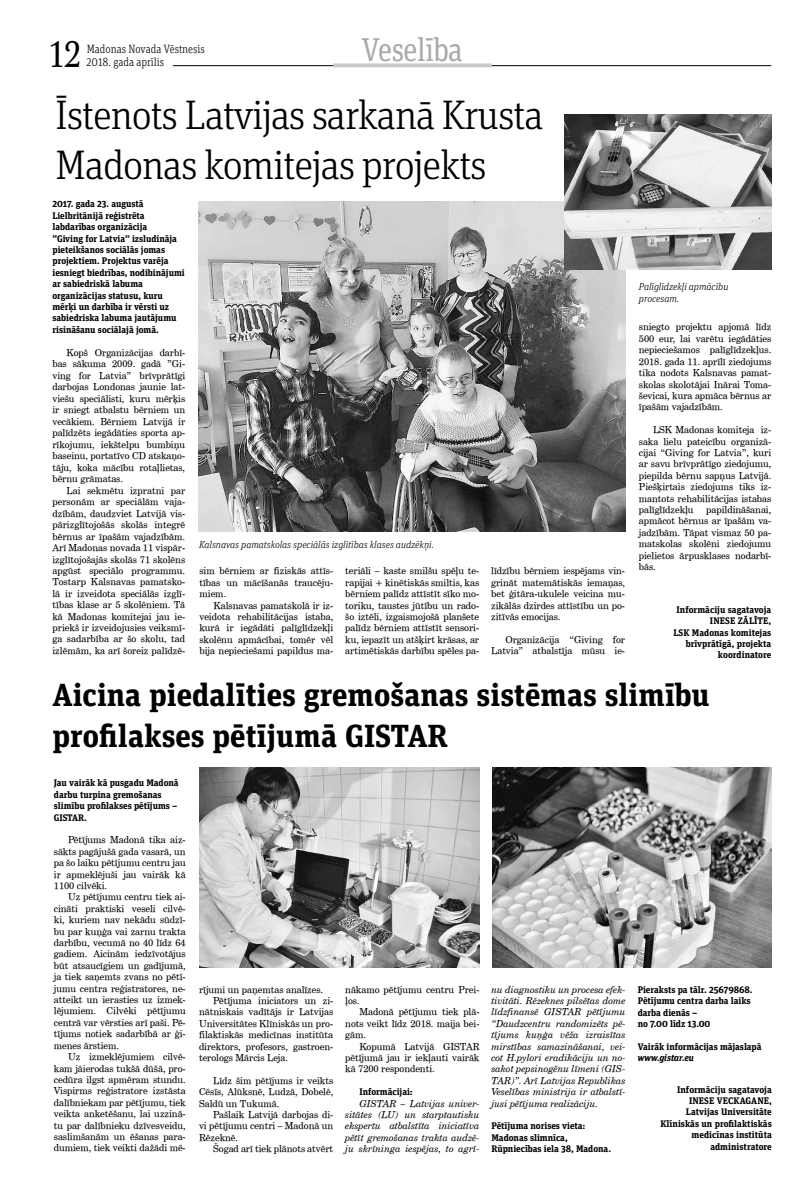
<style>
.page{position:relative;width:794px;height:1191px;background:#fff}
.page>*{position:absolute;margin:0;border:0;box-sizing:border-box;transform-origin:0 0}
.t1{font:300 41.2px/49.5px "Unit Slab Pro";letter-spacing:-.03em;color:#000}
.t2{font:36px "Baskerville 10 Pro";color:#000;scale:.9 1}
.t3{font:33px "Unit Slab Pro";letter-spacing:-.025em;color:#aaa;scale:.9 1}
.t4{font:700 31.9px/40.8px "Unit Slab Pro";color:#000}
.t5{font:300 12px/12.4px "Unit Slab Pro";color:#000;scale:.9 1}
.t6{font:italic 300 10px/12px "Unit Slab Pro";color:#000}
.t7{font:9.5px/11.4px "Century Schoolbook TL";letter-spacing:-.005em;color:#000;text-align:justify}
.t8{font:700 9.5px/11.4px "Unit Slab Pro";letter-spacing:-.005em;color:#000}
.t9{font:italic 9.5px/11.4px "Century Schoolbook TL";letter-spacing:-.005em;color:#000;text-align:justify}
.t10{font:italic 700 9.5px "Unit Slab Pro";letter-spacing:-.005em;color:#000}
</style>
<div class="page">
<hr style="left:173px;top:65px;width:598px;height:1px;background:#000">
<svg style="left:333px;top:63px;width:159px;height:4px"></svg>
<img style="left:199px;top:767px;width:281px;height:201px">
<img style="left:492px;top:767px;width:279px;height:201px">
<img style="left:199px;top:201px;width:426px;height:330px">
<img style="left:564px;top:115px;width:207px;height:154px">
<h2 class="t2" style="left:49px;top:32px;width:37px">12</h2>
<p class="t5" style="left:86px;top:43px;width:133px">Madonas Novada Vēstnesis<br>2018. gada aprīlis</p>
<h3 class="t3" style="left:362px;top:27px;width:114px">Veselība</h3>
<h1 class="t1" style="left:55px;top:89px;width:490px">Īstenots Latvijas sarkanā Krusta<br>Madonas komitejas projekts</h1>
<p class="t8" style="left:52px;top:198px;width:134px">2017. gada 23. augustā<br>Lielbritānijā reģistrēta labdarības organizācija<br>”Giving for Latvia” izsludināja pieteikšanos sociālās jomas projektiem. Projektus varēja iesniegt biedrības, nodibinājumi ar sabiedriskā labuma organizācijas statusu, kuru mērķi un darbība ir vērsti uz sabiedriska labuma jautājumu risināšanu sociālajā jomā.</p>
<p class="t7" style="left:52px;top:346px;width:134px;text-indent:14px">Kopš Organizācijas darbī&shy;bas sākuma 2009. gadā ”Gi&shy;ving for Latvia” brīvprātīgi darbojas Londonas jaunie lat&shy;viešu speciālisti, kuru mērķis ir sniegt atbalstu bērniem un vecākiem. Bērniem Latvijā ir palīdzēts iegādāties sporta ap&shy;rīkojumu, iekštelpu bumbiņu baseinu, portatīvo CD atskaņo&shy;tāju, koka mācību rotaļlietas, bērnu grāmatas.</p>
<p class="t7" style="left:52px;top:484px;width:134px;text-indent:14px">Lai sekmētu izpratni par personām ar speciālām vaja&shy;dzībām, daudzviet Latvijā vis&shy;pārizglītojošās skolās integrē bērnus ar īpašām vajadzībām.<br>Arī Madonas novada 11 vispār&shy;izglītojošajās skolās 71 skolēns apgūst speciālo programmu.<br>Tostarp Kalsnavas pamatsko&shy;lā ir izveidota speciālās izglī&shy;tības klase ar 5 skolēniem. Tā kā Madonas komitejai jau ie&shy;priekš ir izveidojusies veiksmī&shy;ga sadarbība ar šo skolu, tad izlēmām, ka arī šoreiz palīdzē-</p>
<p class="t6" style="left:639px;top:280px;width:91px">Palīglīdzekļi apmācību procesam.</p>
<p class="t7" style="left:639px;top:321px;width:134px">sniegto projektu apjomā līdz 500 eur, lai varētu iegādāties nepieciešamos palīglīdzekļus.<br>2018. gada 11. aprīlī ziedojums tika nodots Kalsnavas pamat&shy;skolas skolotājai Inārai Toma&shy;ševicai, kura apmāca bērnus ar īpašām vajadzībām.</p>
<p class="t7" style="left:639px;top:424px;width:134px;text-indent:14px">LSK Madonas komiteja iz&shy;saka lielu pateicību organizā&shy;cijai “Giving for Latvia”, kuri ar savu brīvprātīgo ziedojumu, piepilda bērnu sapņus Latvijā.<br>Piešķirtais ziedojums tiks iz&shy;mantots rehabilitācijas istabas palīglīdzekļu</p>
<p class="t7" style="left:639px;top:504px;width:134px;text-indent:67px">papildināšanai, apmācot bērnus ar īpašām va&shy;jadzībām. Tāpat vismaz 50 pa&shy;matskolas skolēni ziedojumu pielietos ārpusklases nodarbī&shy;bās.</p>
<p class="t8" style="left:710px;top:603px;width:63px;text-indent:-33px">Informāciju sagatavoja<br>Inese</p>
<p class="t6" style="left:199px;top:538px;width:236px">Kalsnavas pamatskolas speciālās izglītības klases audzēkņi.</p>
<p class="t7" style="left:199px;top:565px;width:135px">sim bērniem ar fiziskās attīs&shy;tības un mācīšanās traucēju&shy;miem.</p>
<p class="t7" style="left:199px;top:599px;width:135px;text-indent:14px">Kalsnavas pamatskolā ir iz&shy;veidota rehabilitācijas istaba, kurā ir iegādāti palīglīdzekļi skolēnu apmācībai, tomēr vēl bija nepieciešami papildus ma-</p>
<p class="t7" style="left:345px;top:565px;width:135px">teriāli – kaste smilšu spēļu te&shy;rapijai + kinētiskās smiltis, kas bērniem palīdz attīstīt sīko mo&shy;toriku, taustes jūtību un rado&shy;šo iztēli, izgaismojošā planšete palīdz bērniem attīstīt sensori&shy;ku, iepazīt un atšķirt krāsas, ar artimētiskās darbību spēles pa-</p>
<p class="t7" style="left:491px;top:565px;width:135px">līdzību bērniem iespējams vin&shy;grināt matemātiskās iemaņas, bet ģitāra-ukulele veicina mu&shy;zikālās dzirdes attīstību un po&shy;zitīvās emocijas.</p>
<p class="t8" style="left:673px;top:614px;width:99px;text-align:right">Zālīte ,<br>LSK Madonas komitejas brīvprātīgā, projekta koordinatore</p>
<p class="t7" style="left:491px;top:633px;width:135px;text-align:right">Organizācija “Giving for<br>Latvia” atbalstīja mūsu ie-</p>
<h3 class="t4" style="left:52px;top:672px;width:659px">Aicina piedalīties gremošanas sistēmas slimību profilakses pētījumā GISTAR</h3>
<p class="t8" style="left:54px;top:777px;width:126px">Jau vairāk kā pusgadu Madonā darbu turpina gremošanas slimību profilakses pētījums –<br>GISTAR.</p>
<p class="t7" style="left:54px;top:834px;width:133px;text-indent:14px">Pētījums Madonā tika aiz&shy;sākts pagājušā gada vasarā, un pa šo laiku pētījumu centru jau ir apmeklējuši jau vairāk kā 1100 cilvēki.</p>
<p class="t7" style="left:54px;top:891px;width:133px;text-indent:14px">Uz pētījumu centru tiek ai&shy;cināti praktiski veseli cilvē&shy;ki, kuriem nav nekādu sūdzī&shy;bu par kuņģa vai zarnu trakta darbību, vecumā no 40 līdz 64 gadiem. Aicinām iedzīvotājus būt atsaucīgiem un gadījumā, ja tiek saņemts zvans no pētī&shy;jumu centra reģistratores, ne&shy;atteikt un ierasties uz izmek&shy;lējumiem. Cilvēki pētījumu centrā var vērsties arī paši. Pē&shy;tījums notiek sadarbībā ar ģi&shy;menes ārstiem.</p>
<p class="t7" style="left:54px;top:1050px;width:133px;text-indent:14px">Uz izmeklējumiem cilvē&shy;kam jāierodas tukšā dūšā, pro&shy;cedūra ilgst apmēram stundu.<br>Vispirms reģistratore izstāsta dalībniekam par pētījumu, tiek veikta anketēšanu, lai uzzinā&shy;tu par dalībnieku dzīvesveidu, saslimšanām un ēšanas para&shy;dumiem, tiek veikti dažādi mē-</p>
<p class="t7" style="left:199px;top:983px;width:126px">rījumi un paņemtas analīzes.</p>
<p class="t7" style="left:213px;top:994px;width:121px">Pētījuma iniciators un zi-</p>
<p class="t7" style="left:199px;top:1006px;width:136px">nātniskais vadītājs ir Latvijas</p>
<p class="t7" style="left:199px;top:1017px;width:136px">Universitātes Klīniskās un pro-</p>
<p class="t7" style="left:199px;top:1029px;width:136px">filaktiskās medicīnas institūta</p>
<p class="t7" style="left:199px;top:1040px;width:136px">direktors, profesors, gastroen-</p>
<p class="t7" style="left:199px;top:1051px;width:90px">terologs Mārcis Leja.</p>
<p class="t7" style="left:199px;top:1074px;width:136px;text-indent:14px">Līdz šim pētījums ir veikts Cēsīs, Alūksnē, Ludzā, Dobelē, Saldū un Tukumā.</p>
<p class="t7" style="left:199px;top:1108px;width:136px;text-indent:14px">Pašlaik Latvijā darbojas di&shy;vi pētījumu centri – Madonā un Rēzeknē.</p>
<p class="t7" style="left:213px;top:1143px;width:121px">Šogad arī tiek plānots atvērt</p>
<p class="t7" style="left:345px;top:983px;width:136px">nākamo pētījumu centru Prei&shy;ļos.</p>
<p class="t7" style="left:345px;top:1006px;width:136px;text-indent:14px">Madonā pētījumu tiek plā&shy;nots veikt līdz 2018. maija bei&shy;gām.</p>
<p class="t7" style="left:345px;top:1040px;width:136px;text-indent:14px">Kopumā Latvijā GISTAR pētījumā jau ir iekļauti vairāk kā 7200 respondenti.</p>
<p class="t8" style="left:359px;top:1085px;width:55px">Informācijai:</p>
<p class="t9" style="left:345px;top:1097px;width:136px;text-indent:14px">GISTAR – Latvijas univer&shy;sitātes (LU) un starptautisku ekspertu atbalstīta iniciatīva pētīt gremošanas trakta audzē&shy;ju skrīninga iespējas, to agrī-</p>
<p class="t9" style="left:491px;top:983px;width:136px">nu diagnostiku un procesa efek&shy;tivitāti. Rēzeknes pilsētas dome līdzfinansē GISTAR pētījumu “Daudzcentru randomizēts pē&shy;tījums kuņģa vēža izraisītas mirstības samazināšanai, vei&shy;cot H.pylori eradikāciju un no&shy;sakot pepsinogēnu līmeni (GIS-TAR)”. Arī Latvijas Republikas Veselības ministrija ir atbalstī&shy;jusi pētījuma realizāciju.</p>
<p class="t8" style="left:491px;top:1119px;width:121px">Pētījuma norises vieta:<br>Madonas slimnīca,<br>Rūpniecības iela 38, Madona.</p>
<p class="t8" style="left:637px;top:983px;width:116px">Pieraksts pa tālr. 25679868.<br>Pētījumu centra darba laiks darba dienās –<br>no 7.00 līdz 13.00</p>
<p class="t8" style="left:637px;top:1040px;width:125px">Vairāk informācijas mājaslapā</p>
<p class="t10" style="left:637px;top:1051px;width:58px">www.gistar.eu</p>
<p class="t8" style="left:689px;top:1083px;width:84px;text-indent:-12px">Informāciju sagatavoja<br>Inese</p>
<p class="t8" style="left:717px;top:1094px;width:13px">Veckagane</p>
<p class="t8" style="left:660px;top:1094px;width:113px;text-align:right">,<br>Latvijas Universitāte<br>Klīniskās un profilaktiskās medicīnas institūta administratore</p>
</div>
